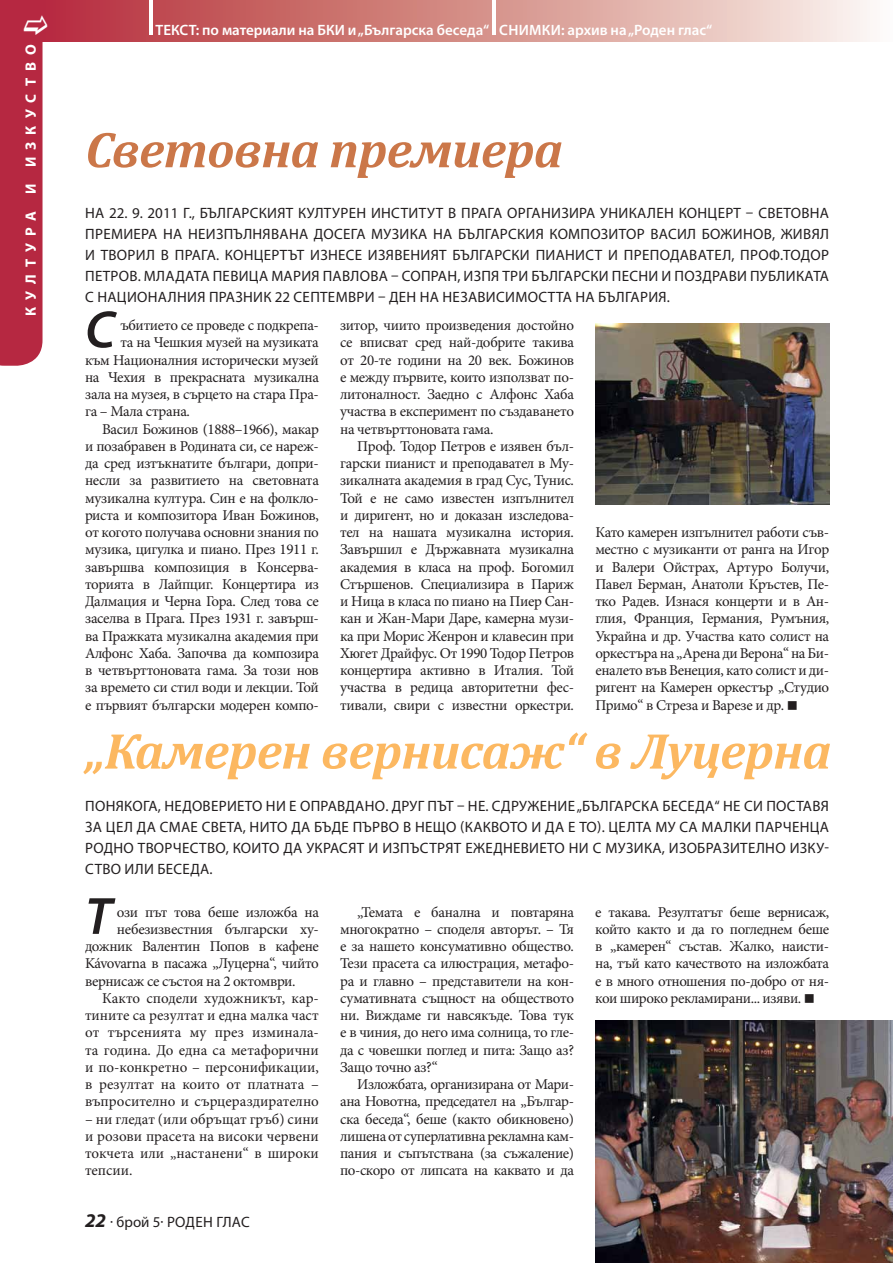
<style>
.page{position:relative;width:893px;height:1263px;background:#fff}
.page>*{position:absolute;margin:0;border:0;box-sizing:border-box;transform-origin:0 0}
.t1{font:italic 600 52.8px "Myriad Pro";color:#231f20}
.t2{font:italic 700 51px "Cambria";letter-spacing:-.015em;color:#fcb861}
.t3{font:italic 700 51px "Cambria";letter-spacing:-.015em;color:#cb7749}
.t4{font:15px/17.2px "Minion Pro";letter-spacing:-.025em;color:#231f20;text-align:justify}
.t5{font:15px/21px "Myriad Pro";letter-spacing:.02em;color:#231f20;text-align:justify}
.t6{font:15px "Minion Pro";color:#231f20}
.t7{font:600 15px "Myriad Pro";color:#fff}
.t8{font:700 15px "Myriad Pro";letter-spacing:.465em;color:#fff}
.s1{font-weight:700;font-style:italic;font-size:19.5px}
</style>
<div class="page">
<img style="left:595px;top:323px;width:234px;height:181px">
<img style="left:595px;top:1020px;width:298px;height:243px">
<svg style="left:47px;top:0;width:823px;height:42px;background:#d58e8c"></svg>
<hr style="left:149px;top:0;width:4px;height:35px;background:#fff">
<hr style="left:492px;top:0;width:4px;height:35px;background:#fff">
<svg style="left:0;top:0;width:47px;height:366px;background:#bc3b52"></svg>
<p class="t8" style="left:21px;top:316px;width:273px;rotate:-90deg">Култ ура и изкуство</p>
<p class="t7" style="left:156px;top:20px;width:364px">ТЕКСТ: по материали на БКИ и „Българска беседа“ Снимки</p>
<p class="t7" style="left:561px;top:20px;width:153px">: архив на „Роден глас“</p>
<h2 class="t3" style="left:85px;top:114px;width:479px">Световна премиера</h2>
<p class="t5" style="left:85px;top:202px;width:745px">На 22. 9. 2011 г., Българският културен институт в Прага организира уникален концерт – световна премиера на неизпълнявана досега музика на българския композитор Васил Божинов, живял и творил в Прага. Концертът изнесе изявеният български пианист и пр еподавател, проф.Тодор Петров. Младата певица Мария Павлова – сопран, изпя три български песни и поздрави публиката с Националния празник 22 септември – Ден на Независимостта на България.</p>
<h1 class="t1" style="left:85px;top:296px;width:32px">С</h1>
<p class="t4" style="left:120px;top:317px;width:200px">ъбитието се проведе с подкрепа-</p>
<p class="t4" style="left:120px;top:334px;width:200px">та на Чешкия музей на музиката</p>
<p class="t4" style="left:85px;top:351px;width:235px">към Националния исторически музей</p>
<p class="t4" style="left:85px;top:368px;width:235px">на Чехия в прекрасната музикална</p>
<p class="t4" style="left:85px;top:386px;width:235px">зала на музея, в сърцето на стара Пра-</p>
<p class="t4" style="left:85px;top:403px;width:106px">га – Мала страна.</p>
<p class="t4" style="left:102px;top:420px;width:218px">Васил Божинов (1888–1966), макар</p>
<p class="t4" style="left:85px;top:437px;width:235px">и позабравен в Родината си, се нареж-</p>
<p class="t4" style="left:85px;top:455px;width:235px">да сред изтъкнатите българи, допри-</p>
<p class="t4" style="left:85px;top:472px;width:235px">несли за развитието на световната</p>
<p class="t4" style="left:85px;top:489px;width:235px">музикална култура. Син е на фолкло-</p>
<p class="t4" style="left:85px;top:506px;width:235px">риста и композитора Иван Божинов,</p>
<p class="t4" style="left:85px;top:524px;width:235px">от когото получава основни знания по</p>
<p class="t4" style="left:85px;top:541px;width:235px">музика, цигулка и пиано. През 1911 г.</p>
<p class="t4" style="left:85px;top:558px;width:235px">завършва композиция в Консерва-</p>
<p class="t4" style="left:85px;top:575px;width:235px">торията в Лайпциг. Концертира из</p>
<p class="t4" style="left:85px;top:593px;width:235px">Далмация и Черна Гора. След това се</p>
<p class="t4" style="left:85px;top:610px;width:235px">заселва в Прага. През 1931 г. завърш-</p>
<p class="t4" style="left:85px;top:627px;width:235px">ва Пражката музикална академия при</p>
<p class="t4" style="left:85px;top:644px;width:235px">Алфонс Хаба. Започва да композира</p>
<p class="t4" style="left:85px;top:662px;width:235px">в четвърттоновата гама. За този нов</p>
<p class="t4" style="left:85px;top:679px;width:235px">за времето си стил води и лекции. Той</p>
<p class="t4" style="left:85px;top:696px;width:235px">е първият български модерен компо-</p>
<p class="t4" style="left:340px;top:317px;width:235px">зитор, чиито произведения достойно се вписват сред най-добрите такива от 20-те години на 20 век. Божинов е между първите, които използват по&shy;литоналност. Заедно с Алфонс Хаба участва в експеримент по създаването на четвърттоновата гама.</p>
<p class="t4" style="left:340px;top:437px;width:235px;text-indent:17px">Проф. Тодор Петров е изявен бъл&shy;гарски пианист и преподавател в Му&shy;зикалната академия в град Сус, Тунис.<br>Той е не само известен изпълнител и диригент, но и доказан изследова&shy;тел на нашата музикална история.<br>Завършил е Държавната музикална академия в класа на проф. Богомил Стършенов. Специализира в Париж и Ница в класа по пиано на Пиер Сан&shy;кан и Жан-Мари Даре, камерна музи&shy;ка при Морис Женрон и клавесин при Хюгет Драйфус. От 1990 Тодор Петров концертира активно в Италия. Той участва в редица авторитетни фес&shy;тивали, свири с известни оркестри.</p>
<p class="t4" style="left:595px;top:524px;width:235px">Като камерен изпълнител работи съв&shy;местно с музиканти от ранга на Игор и Валери Ойстрах, Артуро Болучи, Павел Берман, Анатоли Кръстев, Пе&shy;тко Радев. Изнася концерти и в Ан&shy;глия, Франция, Германия, Румъния, Украйна и др. Участва като солист на оркестъра на „Арена ди Верона“ на Би&shy;еналето във Венеция, като солист и ди&shy;ригент на Камерен оркестър „Студио Примо“ в Стреза и Варезе и др. ■</p>
<h2 class="t2" style="left:85px;top:715px;width:748px">„Камерен вернисаж“ в Луцерна</h2>
<p class="t5" style="left:85px;top:795px;width:745px">Понякога, недоверието ни е оправдано. Друг път – не. Сдружение „Българска беседа“ не си поставя за цел да смае света, нито да бъде първо в нещо (каквото и да е то). Целта му са малки парченца родно творчество, които да украсят и изпъстрят ежедневието ни с музика, изобразително изку&shy;ство или беседа.</p>
<h1 class="t1" style="left:85px;top:882px;width:28px">Т</h1>
<p class="t4" style="left:117px;top:903px;width:204px">ози път това беше изложба на</p>
<p class="t4" style="left:117px;top:920px;width:204px">небезизвестния български ху-</p>
<p class="t4" style="left:85px;top:938px;width:235px">дожник Валентин Попов в кафене</p>
<p class="t4" style="left:85px;top:955px;width:235px">Kávovarna в пасажа „Луцерна“, чийто</p>
<p class="t4" style="left:85px;top:972px;width:212px">вернисаж се състоя на 2 октомври.</p>
<p class="t6" style="left:102px;top:988px;width:218px">Както сподели художникът, кар-</p>
<p class="t6" style="left:85px;top:1005px;width:235px">тините са резултат и една малка част</p>
<p class="t6" style="left:85px;top:1022px;width:235px">от търсенията му през изминала-</p>
<p class="t6" style="left:85px;top:1040px;width:235px">та година. До една са метафорични</p>
<p class="t6" style="left:85px;top:1057px;width:235px">и по-конкретно – персонификации,</p>
<p class="t6" style="left:85px;top:1074px;width:235px">в резултат на които от платната –</p>
<p class="t6" style="left:85px;top:1091px;width:235px">въпросително и сърцераздирателно</p>
<p class="t4" style="left:85px;top:1110px;width:235px">– ни гледат (или обръщат гръб) сини и розови прасета на високи червени токчета или „настанени“ в широки тепсии.</p>
<p class="t5" style="left:85px;top:1211px;width:166px"><span class="s1">22</span> · брой 5· Роден Глас</p>
<p class="t4" style="left:340px;top:903px;width:235px;text-indent:17px">„Темата е банална и повтаряна многократно – споделя авторът. – Тя е за нашето консумативно общество.<br>Тези прасета са илюстрация, метафо&shy;ра и главно – представители на кон&shy;сумативната същност на обществото ни. Виждаме ги навсякъде. Това тук е в чиния, до него има солница, то гле&shy;да с човешки поглед и пита: Защо аз?<br>Защо точно аз?“</p>
<p class="t4" style="left:340px;top:1076px;width:235px;text-indent:17px">Изложбата, организирана от Мари&shy;ана Новотна, председател на „Българ&shy;ска беседа“, беше (както обикновено) лишена от суперлативна рекламна кам&shy;пания и съпътствана (за съжаление) по-скоро от липсата на каквато и да</p>
<p class="t4" style="left:595px;top:903px;width:235px">е такава. Резултатът беше вернисаж, който както и да го погледнем беше в „камерен“ състав. Жалко, наисти&shy;на, тъй като качеството на изложбата е в много отношения по-добро от ня&shy;кои широко рекламирани... изяви. ■</p>
</div>
